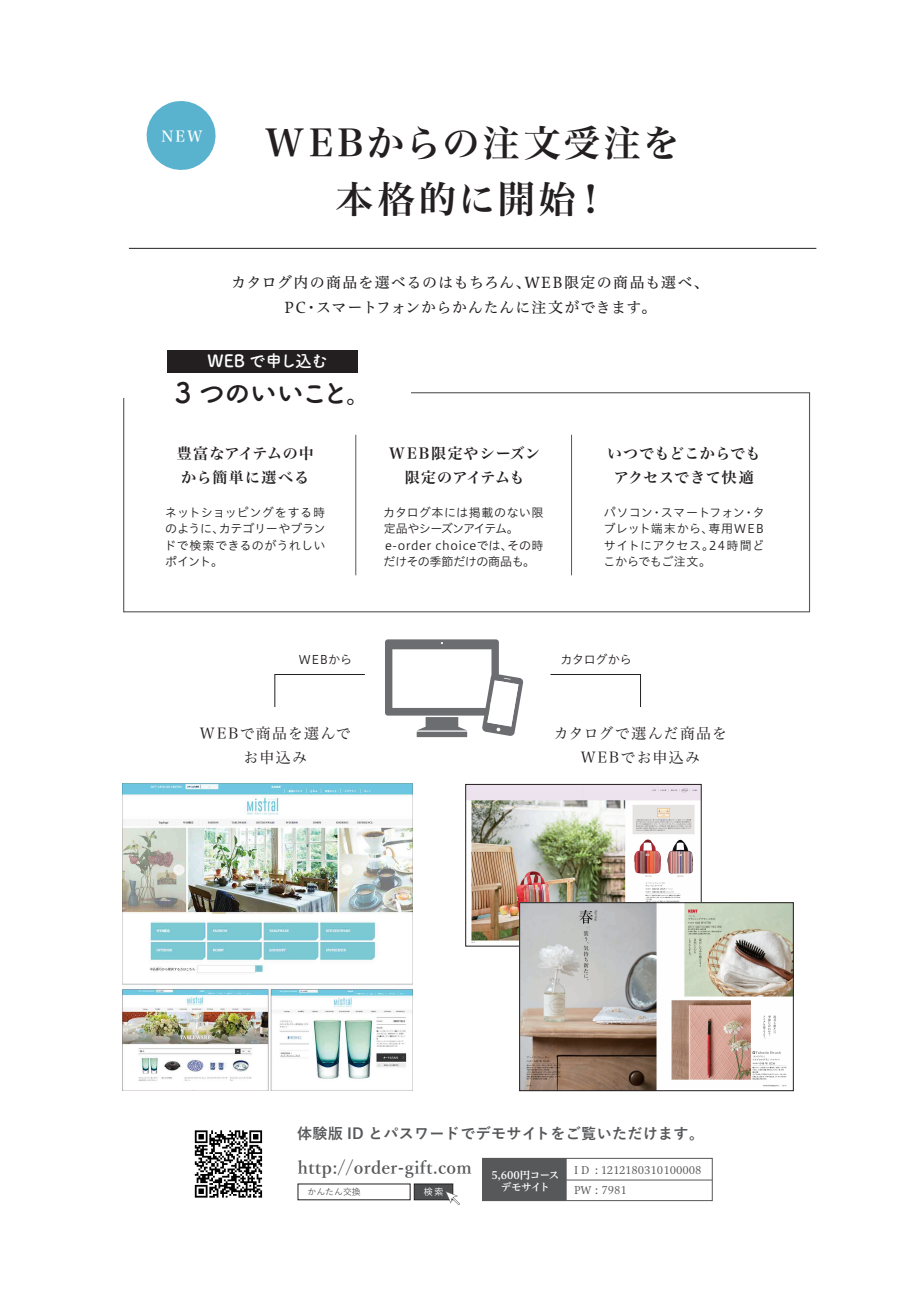
<style>
.page{position:relative;width:919px;height:1289px;background:#fff}
.page>*{position:absolute;margin:0;border:0;box-sizing:border-box;transform-origin:0 0}
.t1{font:37.2px/55.8px "Hira Min Std N W6";letter-spacing:.08em;color:#231f20;text-align:center}
.t2{font:700 28.05px "Tsuku A Rd Gothic";letter-spacing:-.09em;color:#231f20}
.t3{font:600 17.55px "Yu Min";letter-spacing:.025em;color:#57585a}
.t4{font:700 16.8px "Tsuku A Rd Gothic";letter-spacing:-.03em;color:#fff}
.t5{font:15px/25.5px "Hiragino UD Serif Std N W4";letter-spacing:.055em;color:#231f20;text-align:center}
.t6{font:15px/24px "Hira Min Std N W6";letter-spacing:.06em;color:#231f20;text-align:center}
.t7{font:15px/24px "Hira Min Std N W3";letter-spacing:.085em;color:#231f20;text-align:center}
.t8{font:700 15px "Yu Go";letter-spacing:.025em;color:#57585a}
.t9{font:15px/24px "Hira Min Std N W6";letter-spacing:.04em;color:#231f20;text-align:center}
.t10{font:15px "Hira Min Std N W5";color:#fff}
.t11{font:12px/16.5px "Hiragino UD Sans Std N W3";letter-spacing:.015em;color:#231f20;text-align:justify}
.t12{font:10.5px "Hiragino UD Serif Std W4";color:#57585a}
.t13{font:10.5px/12.6px "Hiragino UD Serif Std W6";letter-spacing:-.045em;color:#fff;text-align:center}
.t14{font:500 8.85px "Yu Go";color:#57585a}
.t15{font:8.85px "Koz Go Pr 6 N";color:#fff}
</style>
<div class="page">
<div style="left:482px;top:1158px;width:84px;height:42px;background:#57585a"></div>
<svg style="left:146px;top:101px;width:70px;height:69px"></svg>
<hr style="left:355px;top:435px;width:1px;height:140px;background:#57585a">
<hr style="left:571px;top:435px;width:1px;height:140px;background:#57585a">
<div style="left:123px;top:392px;width:687px;height:220px;border:1px solid #57585a"></div>
<div style="left:119px;top:381px;width:291px;height:17px;background:#fff"></div>
<svg style="left:385px;top:639px;width:138px;height:98px"></svg>
<svg style="left:550px;top:674px;width:91px;height:33px"></svg>
<svg style="left:274px;top:674px;width:91px;height:33px"></svg>
<div style="left:167px;top:350px;width:190px;height:22px;background:#231f20"></div>
<hr style="left:129px;top:248px;width:687px;height:1px;background:#231f20">
<img style="left:467px;top:786px;width:232px;height:157px">
<div style="left:465px;top:784px;width:236px;height:162px;border:1px solid #231f20"></div>
<img style="left:521px;top:904px;width:270px;height:184px">
<div style="left:519px;top:902px;width:274px;height:188px;border:1px solid #231f20"></div>
<svg style="left:195px;top:1130px;width:67px;height:67px"></svg>
<div style="left:414px;top:1183px;width:39px;height:16px;background:#4e4f50;border:1px solid #231f20"></div>
<svg style="left:445px;top:1190px;width:15px;height:15px"></svg>
<div style="left:482px;top:1157px;width:230px;height:43px;border:1px solid #57585a"></div>
<hr style="left:566px;top:1179px;width:146px;height:1px;background:#57585a">
<hr style="left:565px;top:1158px;width:1px;height:42px;background:#57585a">
<img style="left:122px;top:783px;width:291px;height:307px">
<p class="t10" style="left:161px;top:126px;width:43px">NEW</p>
<h1 class="t1" style="left:265px;top:116px;width:416px">WEBからの注文受注を本格的に開始！</h1>
<p class="t5" style="left:231px;top:269px;width:479px">カタログ内の商品を選べるのはもちろん、WEB限定の商品も選べ、<br>PC・スマートフォンからかんたんに注文ができます。</p>
<h3 class="t4" style="left:208px;top:348px;width:122px">WEB で申し込む</h3>
<h2 class="t2" style="left:175px;top:371px;width:201px">3 つのいいこと。</h2>
<p class="t6" style="left:177px;top:441px;width:138px">豊富なアイテムの中から簡単に選べる</p>
<p class="t6" style="left:389px;top:441px;width:152px">WEB限定やシーズン限定のアイテムも</p>
<p class="t9" style="left:607px;top:441px;width:155px">いつでもどこからでもアクセスできて快適</p>
<p class="t11" style="left:164px;top:503px;width:163px">ネットショッピングをする時のように、カテゴリーやブランドで検索できるのがうれしいポイント。</p>
<p class="t11" style="left:383px;top:503px;width:162px;text-align:left">カタログ本には掲載のない限定品やシーズンアイテム。e-order choiceでは、その時だけその季節だけの商品も。</p>
<p class="t11" style="left:603px;top:503px;width:163px">パソコン・スマートフォン・タブレット端末から、専用WEBサイトにアクセス。24時間どこからでもご注文。</p>
<p class="t11" style="left:299px;top:650px;width:55px">WEBから</p>
<p class="t11" style="left:560px;top:650px;width:73px">カタログから</p>
<p class="t7" style="left:200px;top:721px;width:152px">WEBで商品を選んでお申込み</p>
<p class="t7" style="left:554px;top:721px;width:175px">カタログで選んだ商品を<br>WEBでお申込み</p>
<p class="t8" style="left:297px;top:1125px;width:408px">体験版 ID とパスワードでデモサイトをご覧いただけます。</p>
<p class="t12" style="left:574px;top:1162px;width:129px">I D : 1212180310100008</p>
<h3 class="t3" style="left:298px;top:1157px;width:175px">http://order-gift.com</h3>
<p class="t14" style="left:307px;top:1183px;width:55px">かんたん交換</p>
<p class="t15" style="left:424px;top:1186px;width:21px">検索</p>
<p class="t13" style="left:491px;top:1167px;width:69px">5,600円コースデモサイト</p>
<p class="t12" style="left:574px;top:1182px;width:54px">PW : 7981</p>
</div>
